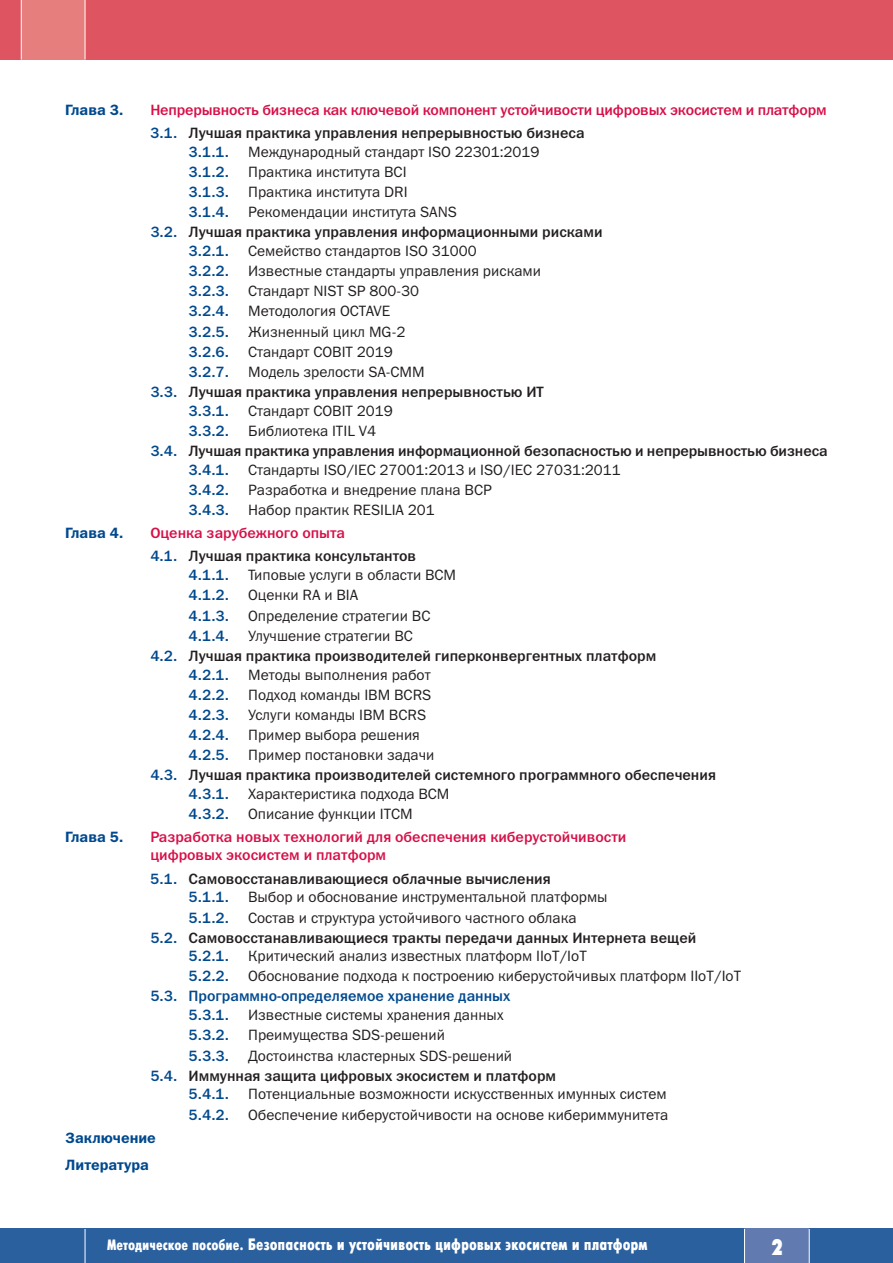
<style>
.page{position:relative;width:893px;height:1263px;background:#fff}
.page>*{position:absolute;margin:0;border:0;box-sizing:border-box;transform-origin:0 0}
.t1{font:700 22.5px "Futuris X Cond C";color:#fff}
.t2{font:16.5px "Futuris X Cond C";color:#fff}
.t3{font:15px "Franklin Gothic Book C";color:#231f20}
.t4{font:15px/18.9px "Franklin Gothic Medium C";color:#231f20}
.t5{font:15px/23.1px "Franklin Gothic Medium C";color:#d70f48}
.t6{font:15px/18.9px "Franklin Gothic Medium C";color:#01498e}
.t7{font:15px/26.5px "Franklin Gothic Demi C";color:#01498e}
.s1{color:#01498e}
.s2{color:#231f20}
.s3{color:#d70f48}
.s4{font-size:15px}
</style>
<div class="page">
<div style="left:0;top:0;width:893px;height:60px;background:#df5461"></div>
<div style="left:22px;top:0;width:63px;height:60px;background:#e67e7e"></div>
<div style="left:0;top:1229px;width:893px;height:34px;background:#2b609f"></div>
<div style="left:744px;top:1229px;width:65px;height:34px;background:#617bb1"></div>
<hr style="left:21px;top:0;width:1px;height:60px;background:#fff">
<hr style="left:85px;top:0;width:1px;height:60px;background:#fff">
<hr style="left:744px;top:1229px;width:1px;height:34px;background:#fff">
<hr style="left:809px;top:1229px;width:1px;height:34px;background:#fff">
<hr style="left:85px;top:1229px;width:1px;height:34px;background:#fff">
<p class="t7" style="left:65px;top:96px;width:60px">Глава 3.</p>
<p class="t5" style="left:150px;top:98px;width:678px">Непрерывность бизнеса как ключевой компонент устойчивости цифровых экосистем и платформ<br><span class="s1">3.1.</span> <span class="s2">Лучшая практика управления непрерывностью бизнеса</span></p>
<p class="t6" style="left:189px;top:142px;width:42px">3.1.1.</p>
<p class="t3" style="left:248px;top:143px;width:293px">Международный стандарт ISO 22301:2019</p>
<p class="t6" style="left:189px;top:162px;width:42px">3.1.2.</p>
<p class="t3" style="left:248px;top:163px;width:160px">Практика института BCI</p>
<p class="t6" style="left:189px;top:182px;width:42px">3.1.3.</p>
<p class="t3" style="left:248px;top:183px;width:161px">Практика института DRI</p>
<p class="t6" style="left:189px;top:203px;width:42px">3.1.4.</p>
<p class="t3" style="left:248px;top:203px;width:210px">Рекомендации института SANS</p>
<p class="t4" style="left:189px;top:223px;width:415px;text-indent:-38px"><span class="s1">3.2.</span> Лучшая практика управления информационными рисками<br><span class="s1">3.2.1.</span></p>
<p class="t3" style="left:248px;top:242px;width:230px">Семейство cтандартов ISO 31000</p>
<p class="t6" style="left:189px;top:261px;width:42px">3.2.2.</p>
<p class="t3" style="left:248px;top:262px;width:294px">Известные стандарты управления рисками</p>
<p class="t6" style="left:189px;top:282px;width:42px">3.2.3.</p>
<p class="t3" style="left:248px;top:282px;width:172px">Стандарт NIST SP 800-30</p>
<p class="t6" style="left:189px;top:302px;width:42px">3.2.4.</p>
<p class="t3" style="left:248px;top:302px;width:144px">Методология OCTAVE</p>
<p class="t6" style="left:189px;top:322px;width:42px">3.2.5.</p>
<p class="t3" style="left:248px;top:323px;width:159px">Жизненный цикл MG-2</p>
<p class="t6" style="left:189px;top:342px;width:42px">3.2.6.</p>
<p class="t3" style="left:248px;top:343px;width:146px">Стандарт COBIT 2019</p>
<p class="t6" style="left:189px;top:362px;width:42px">3.2.7.</p>
<p class="t3" style="left:248px;top:363px;width:178px">Модель зрелости SA-CMM</p>
<p class="t4" style="left:189px;top:382px;width:357px;text-indent:-38px"><span class="s1">3.3.</span> Лучшая практика управления непрерывностью ИТ<br><span class="s1">3.3.1.</span></p>
<p class="t3" style="left:248px;top:402px;width:146px">Стандарт COBIT 2019</p>
<p class="t6" style="left:189px;top:421px;width:42px">3.3.2.</p>
<p class="t3" style="left:248px;top:422px;width:129px">Библиотека ITIL V4</p>
<p class="t4" style="left:189px;top:441px;width:641px;text-indent:-38px"><span class="s1">3.4.</span> Лучшая практика управления информационной безопасностью и непрерывностью бизнеса<br><span class="s1">3.4.1.</span></p>
<p class="t3" style="left:248px;top:461px;width:374px">Стандарты ISO/IEC 27001:2013 и ISO/IEC 27031:2011</p>
<p class="t6" style="left:189px;top:480px;width:42px">3.4.2.</p>
<p class="t3" style="left:248px;top:481px;width:245px">Разработка и внедрение плана BCP</p>
<p class="t6" style="left:189px;top:500px;width:42px">3.4.3.</p>
<p class="t3" style="left:248px;top:501px;width:188px">Набор практик RESILIA 201</p>
<p class="t7" style="left:65px;top:520px;width:60px">Глава 4.</p>
<p class="t4" style="left:150px;top:522px;width:267px;line-height:23.1px"><span class="s3">Оценка зарубежного опыта<br></span><span class="s1">4.1.</span> Лучшая практика консультантов</p>
<p class="t6" style="left:189px;top:566px;width:42px">4.1.1.</p>
<p class="t3" style="left:248px;top:566px;width:210px">Типовые услуги в области BCM</p>
<p class="t6" style="left:189px;top:586px;width:42px">4.1.2.</p>
<p class="t3" style="left:248px;top:586px;width:112px">Оценки RA и BIA</p>
<p class="t6" style="left:189px;top:606px;width:42px">4.1.3.</p>
<p class="t3" style="left:248px;top:606px;width:184px">Определение стратегии BC</p>
<p class="t6" style="left:189px;top:626px;width:42px">4.1.4.</p>
<p class="t3" style="left:248px;top:627px;width:166px">Улучшение стратегии BC</p>
<p class="t4" style="left:189px;top:646px;width:469px;text-indent:-38px"><span class="s1">4.2.</span> Лучшая практика производителей гиперконвергентных платформ<br><span class="s1">4.2.1.</span></p>
<p class="t3" style="left:248px;top:665px;width:184px">Методы выполнения работ</p>
<p class="t6" style="left:189px;top:685px;width:42px">4.2.2.</p>
<p class="t3" style="left:248px;top:686px;width:185px">Подход команды IBM BCRS</p>
<p class="t6" style="left:189px;top:705px;width:42px">4.2.3.</p>
<p class="t3" style="left:248px;top:706px;width:179px">Услуги команды IBM BCRS</p>
<p class="t6" style="left:189px;top:725px;width:42px">4.2.4.</p>
<p class="t3" style="left:248px;top:726px;width:173px">Пример выбора решения</p>
<p class="t6" style="left:189px;top:745px;width:42px">4.2.5.</p>
<p class="t3" style="left:248px;top:746px;width:188px">Пример постановки задачи</p>
<p class="t4" style="left:189px;top:765px;width:529px;text-indent:-38px"><span class="s1">4.3.</span> Лучшая практика производителей системного программного обеспечения<br><span class="s1">4.3.1.</span></p>
<p class="t3" style="left:248px;top:785px;width:203px">Характеристика подхода BCM</p>
<p class="t6" style="left:189px;top:804px;width:42px">4.3.2.</p>
<p class="t3" style="left:248px;top:805px;width:166px">Описание функции ITCM</p>
<p class="t7" style="left:65px;top:824px;width:60px">Глава 5.</p>
<p class="t5" style="left:150px;top:828px;width:478px;line-height:18px">Разработка новых технологий для обеспечения киберустойчивости цифровых экосистем и платформ</p>
<p class="t4" style="left:189px;top:869px;width:364px;text-indent:-38px"><span class="s1">5.1.</span> Самовосстанавливающиеся облачные вычисления<br><span class="s1">5.1.1.</span></p>
<p class="t3" style="left:248px;top:888px;width:361px">Выбор и обоснование инструментальной платформы</p>
<p class="t6" style="left:189px;top:908px;width:42px">5.1.2.</p>
<p class="t3" style="left:248px;top:908px;width:330px">Состав и структура устойчивого частного облака</p>
<p class="t4" style="left:189px;top:928px;width:509px;text-indent:-38px"><span class="s1">5.2.</span> Самовосстанавливающиеся тракты передачи данных Интернета вещей<br><span class="s1">5.2.1.</span></p>
<p class="t3" style="left:248px;top:947px;width:340px">Критический анализ известных платформ IIoT/IoT</p>
<p class="t6" style="left:189px;top:967px;width:42px">5.2.2.</p>
<p class="t3" style="left:248px;top:967px;width:494px">Обоснование подхода к построению киберустойчивых платформ IIoT/IoT</p>
<p class="t6" style="left:189px;top:987px;width:323px;text-indent:-38px">5.3. Программно-определяемое хранение данных<br>5.3.1.</p>
<p class="t3" style="left:248px;top:1006px;width:257px">Известные системы хранения данных</p>
<p class="t6" style="left:189px;top:1026px;width:42px">5.3.2.</p>
<p class="t3" style="left:248px;top:1026px;width:198px">Преимущества SDS-решений</p>
<p class="t6" style="left:189px;top:1046px;width:42px">5.3.3.</p>
<p class="t3" style="left:248px;top:1047px;width:266px">Достоинства кластерных SDS-решений</p>
<p class="t4" style="left:189px;top:1066px;width:369px;text-indent:-38px"><span class="s1">5.4.</span> Иммунная защита цифровых экосистем и платформ<br><span class="s1">5.4.1.</span></p>
<p class="t3" style="left:248px;top:1085px;width:420px">Потенциальные возможности искусственных имунных систем</p>
<p class="t7" style="left:65px;top:1124px;width:92px">Заключение<br>Литература</p>
<p class="t6" style="left:189px;top:1105px;width:42px">5.4.2.</p>
<p class="t3" style="left:248px;top:1105px;width:422px">Обеспечение киберустойчивости на основе кибериммунитета</p>
<p class="t2" style="left:107px;top:1235px;width:542px"><span class="s4">Методическое пособие.</span> Безопасность и устойчивость цифровых экосистем и платформ</p>
<h1 class="t1" style="left:772px;top:1234px;width:13px">2</h1>
</div>
